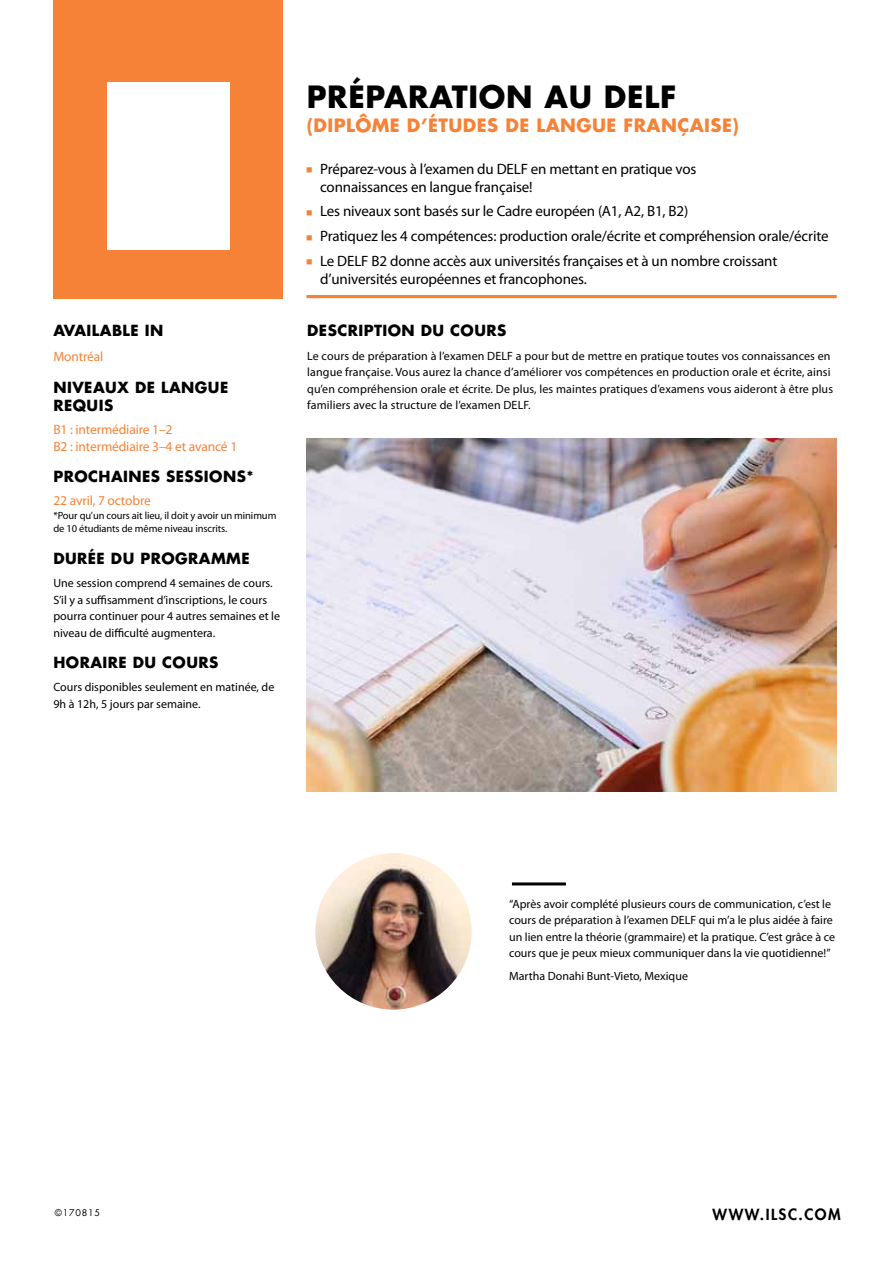
<style>
.page{position:relative;width:893px;height:1263px;background:#fff}
.page>*{position:absolute;margin:0;border:0;box-sizing:border-box;transform-origin:0 0}
.t1{font:700 30px "Futura LT";letter-spacing:.025em;color:#000}
.t2{font:700 18px "Futura LT";letter-spacing:.025em;color:#f58236}
.t3{font:15px/24.8px "Myriad Pro";letter-spacing:-.01em;color:#000}
.t4{font:700 15px/18px "Futura LT";letter-spacing:.03em;color:#000}
.t5{font:800 15px "Futura LT";letter-spacing:.1em;color:#000}
.t6{font:13.5px/16.5px "Myriad Pro";letter-spacing:-.01em;color:#f58236}
.t7{font:12px/16.5px "Myriad Pro";color:#000}
.t8{font:10.5px/13.5px "Myriad Pro";letter-spacing:-.01em;color:#000}
.t9{font:9px "Futura LT";letter-spacing:.09em;color:#000}
</style>
<div class="page">
<svg style="left:53px;top:0;width:230px;height:298px;fill:#f58236"></svg>
<hr style="left:307px;top:295px;width:529px;height:3px;background:#f58236">
<img style="left:307px;top:439px;width:529px;height:353px">
<img style="left:315px;top:853px;width:157px;height:157px;border-radius:78px">
<hr style="left:512px;top:882px;width:54px;height:3px;background:#000">
<p class="t4" style="left:53px;top:322px;width:111px">AVAILABLE IN</p>
<p class="t6" style="left:53px;top:348px;width:52px">Montréal</p>
<p class="t4" style="left:53px;top:378px;width:176px">NIVEAUX DE LANGUE<br>REQUIS</p>
<p class="t6" style="left:53px;top:421px;width:185px">B1 : intermédiaire 1–2<br>B2 : intermédiaire 3–4 et avancé 1</p>
<p class="t4" style="left:53px;top:467px;width:202px">PROCHAINES SESSIONS*</p>
<p class="t6" style="left:53px;top:492px;width:99px">22 avril, 7 octobre</p>
<p class="t8" style="left:53px;top:508px;width:224px">*Pour qu’un cours ait lieu, il doit y avoir un minimum de 10 étudiants de même niveau inscrits.</p>
<p class="t4" style="left:53px;top:549px;width:198px">DURÉE DU PROGRAMME</p>
<p class="t7" style="left:53px;top:574px;width:228px">Une session comprend 4 semaines de cours.<br>S’il y a suffisamment d’inscriptions, le cours pourra continuer pour 4 autres semaines et le niveau de difficulté augmentera.</p>
<p class="t4" style="left:53px;top:653px;width:166px">HORAIRE DU COURS</p>
<p class="t7" style="left:53px;top:679px;width:222px">Cours disponibles seulement en matinée, de<br>9h à 12h, 5 jours par semaine.</p>
<h1 class="t1" style="left:307px;top:76px;width:371px">PRÉPARATION AU DELF</h1>
<h2 class="t2" style="left:307px;top:113px;width:434px">(DIPLÔME D’ÉTUDES DE LANGUE FRANÇAISE)</h2>
<p class="t3" style="left:320px;top:159px;width:378px;line-height:18px">Préparez-vous à l’examen du DELF en mettant en pratique vos connaissances en langue française!</p>
<p class="t3" style="left:320px;top:199px;width:510px">Les niveaux sont basés sur le Cadre européen (A1, A2, B1, B2)<br>Pratiquez les 4 compétences: production orale/écrite et compréhension orale/écrite<br>Le DELF B2 donne accès aux universités françaises et à un nombre croissant</p>
<p class="t3" style="left:320px;top:266px;width:268px">d’universités européennes et francophones.</p>
<p class="t4" style="left:307px;top:322px;width:201px">DESCRIPTION DU COURS</p>
<p class="t7" style="left:307px;top:347px;width:527px">Le cours de préparation à l’examen DELF a pour but de mettre en pratique toutes vos connaissances en langue française. Vous aurez la chance d’améliorer vos compétences en production orale et écrite, ainsi qu’en compréhension orale et écrite. De plus, les maintes pratiques d’examens vous aideront à être plus familiers avec la structure de l’examen DELF.</p>
<p class="t7" style="left:509px;top:895px;width:327px">“Après avoir complété plusieurs cours de communication, c’est le cours de préparation à l’examen DELF qui m’a le plus aidée à faire un lien entre la théorie (grammaire) et la pratique. C’est grâce à ce cours que je peux mieux communiquer dans la vie quotidienne!”</p>
<p class="t7" style="left:509px;top:968px;width:180px">Martha Donahi Bunt-Vieto, Mexique</p>
<p class="t9" style="left:55px;top:1207px;width:47px">©170815</p>
<p class="t5" style="left:713px;top:1204px;width:129px">WWW.ILSC.COM</p>
</div>
